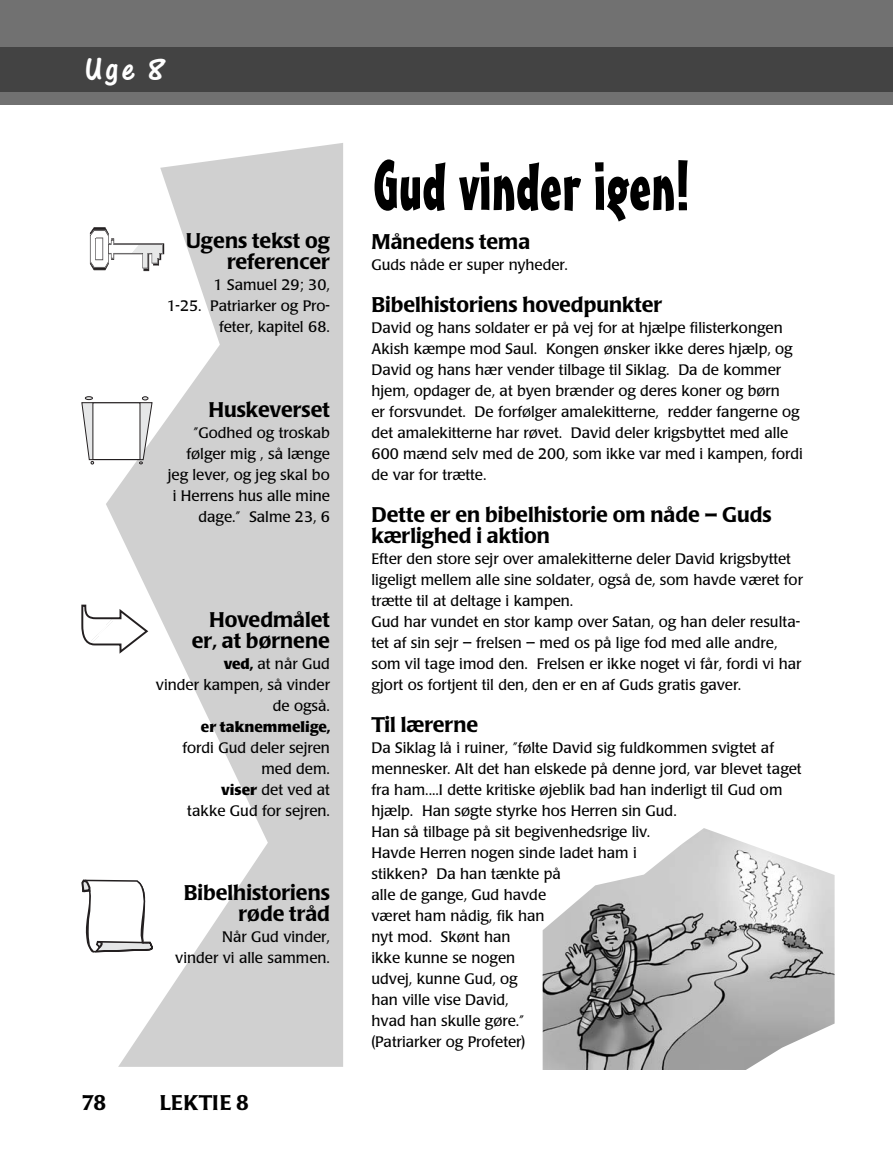
<style>
.page{position:relative;width:893px;height:1149px;background:#fff}
.page>*{position:absolute;margin:0;border:0;box-sizing:border-box;transform-origin:0 0}
.t1{font:69px "Mister Earl BT";color:#000}
.t2{font:33px "One Stroke Script Plain";color:#fff}
.t3{font:500 21px/21px "Poppl Laudatio";color:#000;text-align:right}
.t4{font:15px/21px "Poppl Laudatio";color:#000;text-align:right}
.t5{font:700 15px "Poppl Laudatio";color:#000}
.s1{font-weight:700}
</style>
<div class="page">
<div style="left:0;top:0;width:893px;height:104px;background:#717171"></div>
<div style="left:0;top:47px;width:893px;height:44px;background:#434343"></div>
<svg style="left:106px;top:143px;width:237px;height:923px;fill:#d0d0d0"></svg>
<svg style="left:81px;top:396px;width:72px;height:68px"></svg>
<div style="left:92px;top:402px;width:48px;height:58px;background:#fff;border:1px solid #231f20"></div>
<svg style="left:90px;top:227px;width:74px;height:44px"></svg>
<svg style="left:81px;top:603px;width:73px;height:349px"></svg>
<img style="left:543px;top:828px;width:292px;height:240px">
<h2 class="t2" style="left:85px;top:59px;width:82px">Uge 8</h2>
<h3 class="t3" style="left:186px;top:232px;width:146px">Ugens tekst og referencer</h3>
<p class="t4" style="left:167px;top:276px;width:164px">1 Samuel 29; 30,<br>1-25. Patriarker og Pro&shy;feter, kapitel 68.</p>
<h3 class="t3" style="left:208px;top:401px;width:123px">Huskeverset</h3>
<p class="t4" style="left:168px;top:423px;width:164px">”Godhed og troskab følger mig , så længe jeg lever, og jeg skal bo i Herrens hus alle mine dage.” Salme 23, 6</p>
<h3 class="t3" style="left:192px;top:611px;width:140px">Hovedmålet er, at børnene</h3>
<p class="t4" style="left:156px;top:654px;width:176px"><span class="s1">ved,</span> at når Gud<br>vinder kampen, så vinder de også.</p>
<p class="t5" style="left:201px;top:720px;width:131px">er taknemmelige,</p>
<p class="t4" style="left:182px;top:738px;width:149px">fordi Gud deler sejren med dem.<br><span class="s1">viser</span> det ved at takke Gud for sejren.</p>
<h3 class="t3" style="left:184px;top:884px;width:148px">Bibelhistoriens røde tråd</h3>
<p class="t4" style="left:175px;top:927px;width:156px">Når Gud vinder,<br>vinder vi alle sammen.</p>
<h3 class="t3" style="left:82px;top:1094px;width:26px">78</h3>
<h3 class="t3" style="left:160px;top:1094px;width:91px">LEKTIE 8</h3>
<h1 class="t1" style="left:373px;top:158px;width:318px">Gud vinder igen!</h1>
<h3 class="t3" style="left:371px;top:233px;width:160px">Månedens tema</h3>
<p class="t4" style="left:371px;top:255px;width:198px">Guds nåde er super nyheder.</p>
<h3 class="t3" style="left:371px;top:296px;width:292px">Bibelhistoriens hovedpunkter</h3>
<p class="t4" style="left:371px;top:318px;width:433px;text-align:left">David og hans soldater er på vej for at hjælpe filisterkongen Akish kæmpe mod Saul. Kongen ønsker ikke deres hjælp, og David og hans hær vender tilbage til Siklag. Da de kommer hjem, opdager de, at byen brænder og deres koner og børn<br>er forsvundet. De forfølger amalekitterne, redder fangerne og det amalekitterne har røvet. David deler krigsbyttet med alle 600 mænd selv med de 200, som ikke var med i kampen, fordi de var for trætte.</p>
<h3 class="t3" style="left:371px;top:506px;width:402px;text-align:left">Dette er en bibelhistorie om nåde – Guds kærlighed i aktion</h3>
<p class="t4" style="left:371px;top:549px;width:433px;text-align:left">Efter den store sejr over amalekitterne deler David krigsbyttet ligeligt mellem alle sine soldater, også de, som havde været for trætte til at deltage i kampen.<br>Gud har vundet en stor kamp over Satan, og han deler resulta&shy;tet af sin sejr – frelsen – med os på lige fod med alle andre, som vil tage imod den. Frelsen er ikke noget vi får, fordi vi har gjort os fortjent til den, den er en af Guds gratis gaver.</p>
<h3 class="t3" style="left:371px;top:716px;width:108px">Til lærerne</h3>
<p class="t4" style="left:371px;top:738px;width:432px;text-align:left">Da Siklag lå i ruiner, ”følte David sig fuldkommen svigtet af mennesker. Alt det han elskede på denne jord, var blevet taget fra ham....I dette kritiske øjeblik bad han inderligt til Gud om hjælp. Han søgte styrke hos Herren sin Gud.<br>Han så tilbage på sit begivenhedsrige liv.<br>Havde Herren nogen sinde ladet ham i<br>stikken? Da han tænkte på<br>alle de gange, Gud havde<br>været ham nådig, fik han<br>nyt mod. Skønt han<br>ikke kunne se nogen<br>udvej, kunne Gud, og<br>han ville vise David,<br>hvad han skulle gøre.”<br>(Patriarker og Profeter)</p>
</div>
